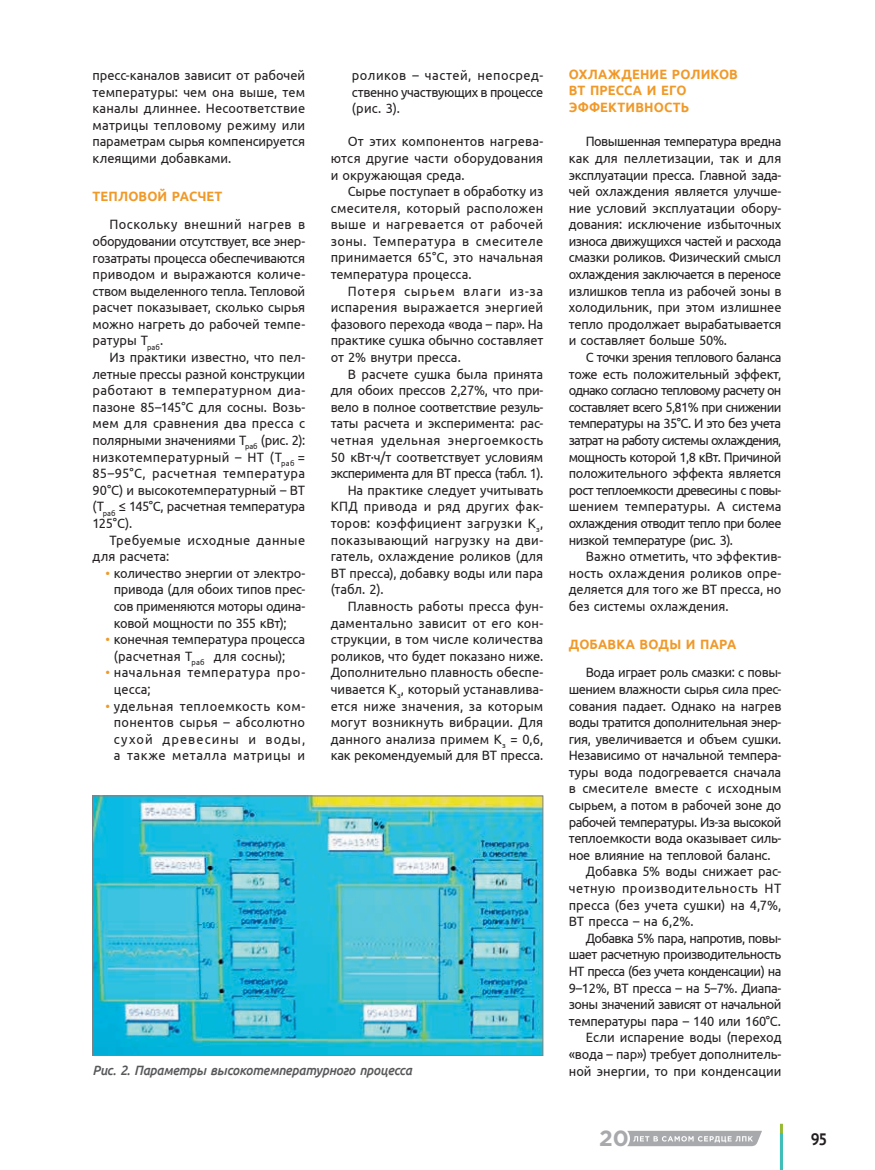
<style>
.page{position:relative;width:875px;height:1170px;background:#fff}
.page>*{position:absolute;margin:0;border:0;box-sizing:border-box;transform-origin:0 0}
.t1{font:700 21.9px "Gotham Pro";color:#a8a9ad}
.t2{font:700 16.5px "PT Sans";color:#231f20;scale:.95 1}
.t3{font:13.5px/16.6px "Ubuntu";letter-spacing:-.01em;color:#231f20;text-align:justify;scale:.95 1}
.t4{font:13.5px "Ubuntu";letter-spacing:-.045em;color:#231f20;scale:.95 1}
.t5{font:13.5px/16.6px "Ubuntu";letter-spacing:.03em;color:#231f20;scale:.95 1}
.t6{font:13.5px "Ubuntu";letter-spacing:.015em;color:#231f20;scale:.95 1}
.t7{font:700 13.5px/16.5px "Ubuntu";letter-spacing:.02em;color:#f19928;scale:.95 1}
.t8{font:13.5px "Ubuntu";letter-spacing:-.04em;color:#231f20;scale:.95 1}
.t9{font:13.5px/16.6px "Ubuntu";letter-spacing:.035em;color:#231f20;scale:.95 1}
.t10{font:13.5px "Ubuntu";letter-spacing:.01em;color:#231f20;scale:.95 1}
.t11{font:italic 500 13.5px "Ubuntu";letter-spacing:-.025em;color:#57585a;scale:.95 1}
.t12{font:13.5px "Ubuntu";letter-spacing:-.05em;color:#231f20;scale:.95 1}
.t13{font:13.5px "Ubuntu";letter-spacing:-.03em;color:#231f20;scale:.95 1}
.t14{font:13.5px "Ubuntu";letter-spacing:.025em;color:#231f20;scale:.95 1}
.t15{font:13.5px "Ubuntu";letter-spacing:.02em;color:#231f20;scale:.95 1}
.s1{color:#f19928}
</style>
<div class="page">
<hr style="left:780px;top:1123px;width:3px;height:46px;background:#96ba33">
<hr style="left:780px;top:1132px;width:3px;height:37px;background:#3ebfbc">
<svg style="left:627px;top:1130px;width:135px;height:16px"></svg>
<img style="left:94px;top:797px;width:447px;height:256px">
<div style="left:92px;top:795px;width:451px;height:260px;border:1px solid #808285"></div>
<p class="t3" style="left:93px;top:66px;width:225px">пресс-каналов зависит от рабочей температуры: чем она выше, тем каналы длиннее. Несоответствие матрицы тепловому режиму или параметрам сырья компенсируется клеящими добавками.</p>
<p class="t7" style="left:93px;top:187px;width:49px">Тепловой</p>
<p class="t7" style="left:172px;top:187px;width:55px">расчет</p>
<p class="t3" style="left:93px;top:216px;width:225px;text-indent:17px">Поскольку внешний нагрев в оборудовании отсутствует, все энер&shy;гозатраты процесса обеспечиваются приводом и выражаются количе&shy;ством выделенного тепла. Тепловой расчет показывает, сколько сырья можно нагреть до рабочей темпе&shy;ратуры Т<sub>раб</sub>.</p>
<p class="t3" style="left:93px;top:348px;width:225px;text-indent:17px">Из практики известно, что пел&shy;летные прессы разной конструкции работают в температурном диа&shy;пазоне 85–145°С для сосны. Возь&shy;мем для сравнения два пресса с полярными значениями Т<sub>раб</sub> (рис. 2): низкотемпературный – НТ (Т<sub>раб</sub> = 85–95°С, расчетная температура 90°С) и высокотемпературный – ВТ (Т<sub>раб</sub> ≤ 145°С, расчетная температура 125°С).</p>
<p class="t5" style="left:93px;top:531px;width:225px;text-indent:17px">Требуемые исходные данные для расчета:</p>
<p class="t3" style="left:114px;top:564px;width:203px;text-indent:-9px"><span class="s1">•</span> количество энергии от электро&shy;привода (для обоих типов прес&shy;сов применяются моторы одина&shy;ковой мощности по 355 кВт);</p>
<p class="t3" style="left:114px;top:630px;width:203px;text-indent:-9px"><span class="s1">•</span> конечная температура процесса (расчетная Т<sub>раб</sub> для сосны);</p>
<p class="t9" style="left:114px;top:663px;width:203px;text-indent:-9px"><span class="s1">•</span> начальная температура про&shy;цесса;</p>
<p class="t3" style="left:114px;top:697px;width:203px;text-indent:-9px"><span class="s1">•</span> удельная теплоемкость ком&shy;понентов сырья – абсолютно сухой древесины и воды, а также металла матрицы и</p>
<p class="t3" style="left:352px;top:66px;width:203px">роликов – частей, непосред&shy;ственно участвующих в процессе (рис. 3).</p>
<p class="t3" style="left:331px;top:133px;width:225px;text-indent:17px">От этих компонентов нагрева&shy;ются другие части оборудования и окружающая среда.</p>
<p class="t3" style="left:331px;top:182px;width:225px;text-indent:17px">Сырье поступает в обработку из смесителя, который расположен выше и нагревается от рабочей зоны. Температура в смесителе принимается 65°С, это начальная температура процесса.</p>
<p class="t3" style="left:331px;top:282px;width:225px;text-indent:17px">Потеря сырьем влаги из-за испарения выражается энергией фазового перехода «вода – пар». На практике сушка обычно составляет от 2% внутри пресса.</p>
<p class="t3" style="left:348px;top:365px;width:207px">В расчете сушка была принята</p>
<p class="t3" style="left:331px;top:381px;width:225px">для обоих прессов 2,27%, что при-</p>
<p class="t3" style="left:331px;top:398px;width:225px">вело в полное соответствие резуль-</p>
<p class="t3" style="left:331px;top:415px;width:225px">таты расчета и эксперимента: рас-</p>
<p class="t5" style="left:331px;top:431px;width:225px">четная удельная энергоемкость</p>
<p class="t3" style="left:331px;top:448px;width:225px">50 кВт·ч/т соответствует условиям</p>
<p class="t12" style="left:331px;top:465px;width:225px">эксперимента для ВТ пресса (табл. 1).</p>
<p class="t3" style="left:348px;top:481px;width:207px">На практике следует учитывать</p>
<p class="t5" style="left:331px;top:498px;width:225px">КПД привода и ряд других фак-</p>
<p class="t6" style="left:331px;top:515px;width:225px">торов: коэффициент загрузки К<sub>з</sub>,</p>
<p class="t14" style="left:331px;top:531px;width:225px">показывающий нагрузку на дви-</p>
<p class="t3" style="left:331px;top:547px;width:225px">гатель, охлаждение роликов (для</p>
<p class="t3" style="left:331px;top:564px;width:225px">ВТ пресса), добавку воды или пара</p>
<p class="t3" style="left:331px;top:580px;width:57px">(табл. 2).</p>
<p class="t10" style="left:348px;top:598px;width:207px">Плавность работы пресса фун-</p>
<p class="t10" style="left:331px;top:614px;width:225px">даментально зависит от его кон-</p>
<p class="t3" style="left:331px;top:630px;width:225px">струкции, в том числе количества</p>
<p class="t3" style="left:331px;top:647px;width:225px">роликов, что будет показано ниже.</p>
<p class="t3" style="left:331px;top:663px;width:225px">Дополнительно плавность обеспе-</p>
<p class="t3" style="left:331px;top:680px;width:225px">чивается К<sub>з</sub>, который устанавлива-</p>
<p class="t15" style="left:331px;top:697px;width:225px">ется ниже значения, за которым</p>
<p class="t6" style="left:331px;top:714px;width:225px">могут возникнуть вибрации. Для</p>
<p class="t3" style="left:331px;top:730px;width:225px">данного анализа примем К<sub>з</sub> = 0,6,</p>
<p class="t3" style="left:331px;top:746px;width:225px">как рекомендуемый для ВТ пресса.</p>
<p class="t7" style="left:569px;top:65px;width:150px">Охлаждение роликов<br>ВТ пр есса и его эффективность</p>
<p class="t3" style="left:569px;top:133px;width:225px;text-indent:17px">Повышенная температура вредна как для пеллетизации, так и для эксплуатации пресса. Главной зада&shy;чей охлаждения является улучше&shy;ние условий эксплуатации обору&shy;дования: исключение избыточных износа движущихся частей и расхода смазки роликов. Физический смысл охлаждения заключается в переносе излишков тепла из рабочей зоны в холодильник, при этом излишнее тепло продолжает вырабатывается и составляет больше 50%.</p>
<p class="t3" style="left:569px;top:348px;width:225px;text-indent:17px">С точки зрения теплового баланса тоже есть положительный эффект, однако согласно тепловому расчету он составляет всего 5,81% при снижении температуры на 35°С. И это без учета затрат на работу системы охлаждения, мощность которой 1,8 кВт. Причиной положительного эффекта является рост теплоемкости древесины с повы&shy;шением температуры. А система охлаждения отводит тепло при более низкой температуре (рис. 3).</p>
<p class="t3" style="left:569px;top:547px;width:225px;text-indent:17px">Важно отметить, что эффектив&shy;ность охлаждения роликов опре&shy;деляется для того же ВТ пресса, но без системы охлаждения.</p>
<p class="t7" style="left:569px;top:635px;width:22px">Добавка</p>
<p class="t7" style="left:640px;top:635px;width:11px">вод</p>
<p class="t7" style="left:669px;top:635px;width:43px">ы и пара</p>
<p class="t13" style="left:586px;top:664px;width:207px">Вода играет роль смазки: с повы-</p>
<p class="t8" style="left:569px;top:681px;width:225px">шением влажности сырья сила прес-</p>
<p class="t3" style="left:569px;top:697px;width:225px">сования падает. Однако на нагрев</p>
<p class="t4" style="left:569px;top:714px;width:225px">воды тратится дополнительная энер-</p>
<p class="t3" style="left:569px;top:730px;width:225px">гия, увеличивается и объем сушки.</p>
<p class="t3" style="left:569px;top:746px;width:225px">Независимо от начальной темпера-</p>
<p class="t3" style="left:569px;top:763px;width:225px">туры вода подогревается сначала</p>
<p class="t6" style="left:569px;top:780px;width:225px">в смесителе вместе с исходным</p>
<p class="t3" style="left:569px;top:796px;width:225px">сырьем, а потом в рабочей зоне до</p>
<p class="t4" style="left:569px;top:813px;width:225px">рабочей температуры. Из-за высокой</p>
<p class="t3" style="left:569px;top:829px;width:225px">теплоемкости вода оказывает силь-</p>
<p class="t3" style="left:569px;top:846px;width:214px">ное влияние на тепловой баланс.</p>
<p class="t3" style="left:586px;top:862px;width:207px">Добавка 5% воды снижает рас-</p>
<p class="t9" style="left:569px;top:879px;width:225px">четную производительность НТ</p>
<p class="t3" style="left:569px;top:896px;width:225px">пресса (без учета сушки) на 4,7%,</p>
<p class="t3" style="left:569px;top:912px;width:133px">ВТ пресса – на 6,2%.</p>
<p class="t4" style="left:586px;top:929px;width:207px">Добавка 5% пара, напротив, повы-</p>
<p class="t4" style="left:569px;top:946px;width:225px">шает расчетную производительность</p>
<p class="t4" style="left:569px;top:962px;width:225px">НТ пресса (без учета конденсации) на</p>
<p class="t3" style="left:569px;top:978px;width:225px">9–12%, ВТ пресса – на 5–7%. Диапа-</p>
<p class="t8" style="left:569px;top:996px;width:225px">зоны значений зависят от начальной</p>
<p class="t3" style="left:569px;top:1012px;width:225px">температуры пара – 140 или 160°С.</p>
<p class="t3" style="left:586px;top:1028px;width:207px">Если испарение воды (переход</p>
<p class="t3" style="left:569px;top:1045px;width:225px">«вода – пар») требует дополнитель-</p>
<p class="t11" style="left:93px;top:1061px;width:338px">Рис. 2. Параметры высокотемпературного процесса</p>
<p class="t3" style="left:569px;top:1061px;width:225px">ной энергии, то при конденсации</p>
<h1 class="t1" style="left:599px;top:1125px;width:31px">20</h1>
<p class="t2" style="left:811px;top:1127px;width:19px">95</p>
</div>
